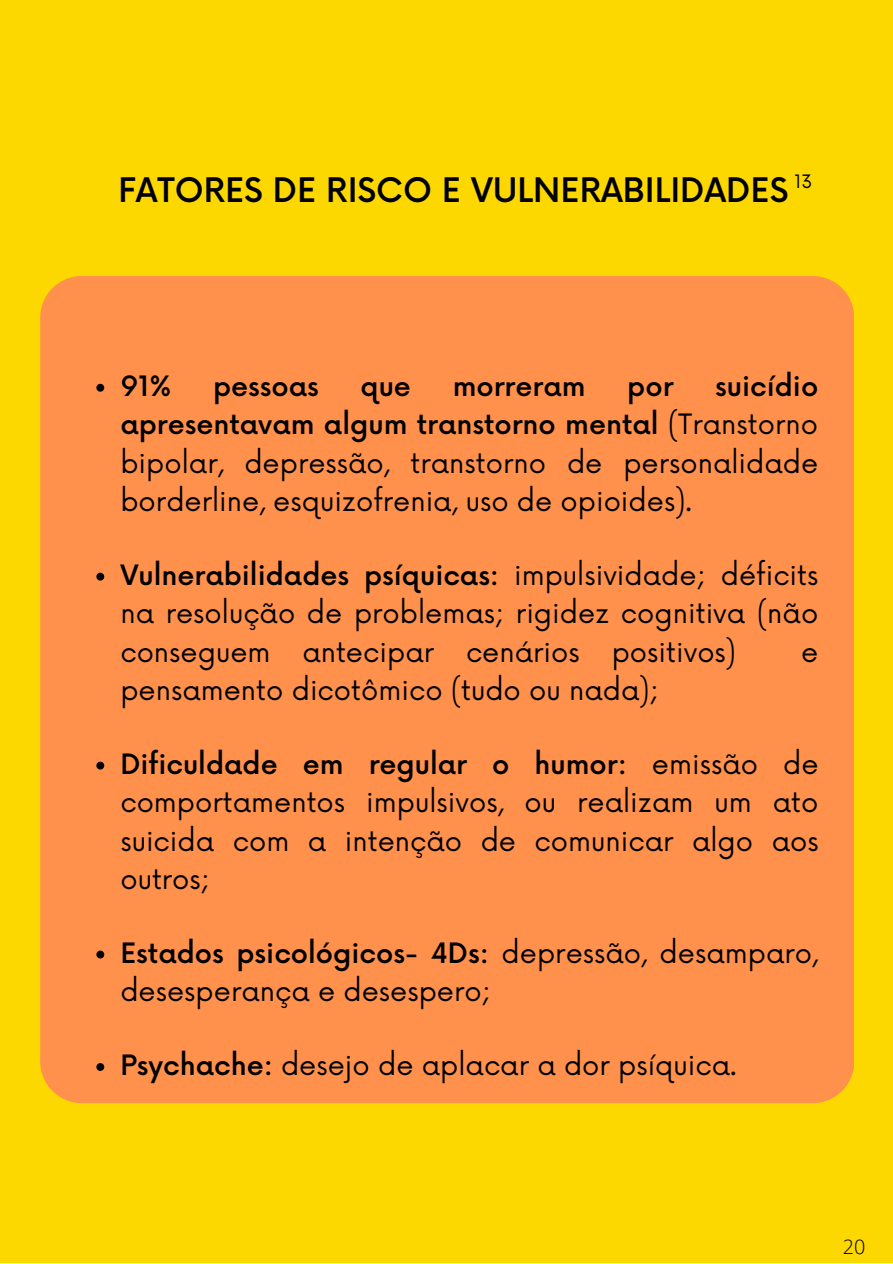
<style>
.page{position:relative;width:893px;height:1264px;background:#fff}
.page>*{position:absolute;margin:0;border:0;box-sizing:border-box;transform-origin:0 0}
.t1{font:500 33px "Now";color:#000}
.t2{font:27.3px/38.2px "Now";color:#000;text-align:justify}
.t3{font:500 27.3px "Now";color:#000}
.t4{font:300 19.8px "Open Sans";color:#000}
.t5{font:18px "Now";color:#000}
.s1{font-weight:500}
</style>
<div class="page">
<div style="left:0;top:0;width:892px;height:1262px;background:#fcd800"></div>
<div style="left:40px;top:276px;width:814px;height:827px;background:#ff914d"></div>
<svg style="left:96px;top:384px;width:8px;height:7px"></svg>
<svg style="left:96px;top:572px;width:8px;height:8px"></svg>
<svg style="left:96px;top:761px;width:8px;height:8px"></svg>
<svg style="left:96px;top:950px;width:8px;height:8px"></svg>
<svg style="left:96px;top:1063px;width:8px;height:7px"></svg>
<p class="t1" style="left:118px;top:172px;width:672px">FATORES DE RISCO E VULNERABILIDADES</p>
<p class="t5" style="left:794px;top:171px;width:19px">13</p>
<p class="t2" style="left:120px;top:368px;width:699px;text-indent:594px"><span class="s1">suicídio apresentavam algum transtorno mental</span> (Transtorno bipolar, depressão, transtorno de personalidade borderline, esquizofrenia, uso de opioides).</p>
<p class="t3" style="left:120px;top:371px;width:52px">91%</p>
<p class="t3" style="left:213px;top:371px;width:107px">pessoas</p>
<p class="t3" style="left:360px;top:371px;width:52px">que</p>
<p class="t3" style="left:452px;top:371px;width:134px">morreram</p>
<p class="t3" style="left:627px;top:371px;width:48px">por</p>
<p class="t2" style="left:120px;top:557px;width:699px"><span class="s1">Vulnerabilidades psíquicas:</span> impulsividade; déficits na resolução de problemas; rigidez cognitiva (não conseguem antecipar cenários positivos)</p>
<p class="t2" style="left:801px;top:634px;width:19px">e</p>
<p class="t2" style="left:120px;top:672px;width:540px">pensamento dicotômico (tudo ou nada);</p>
<p class="t2" style="left:120px;top:746px;width:699px"><span class="s1">Dificuldade em regular o humor:</span> emissão de comportamentos impulsivos, ou realizam um ato suicida com a intenção de comunicar algo aos outros;</p>
<p class="t2" style="left:120px;top:935px;width:699px"><span class="s1">Estados psicológicos- 4Ds:</span> depressão, desamparo, desesperança e desespero;</p>
<p class="t2" style="left:120px;top:1047px;width:617px"><span class="s1">Psychache:</span> desejo de aplacar a dor psíquica.</p>
<p class="t4" style="left:842px;top:1232px;width:24px">20</p>
</div>
